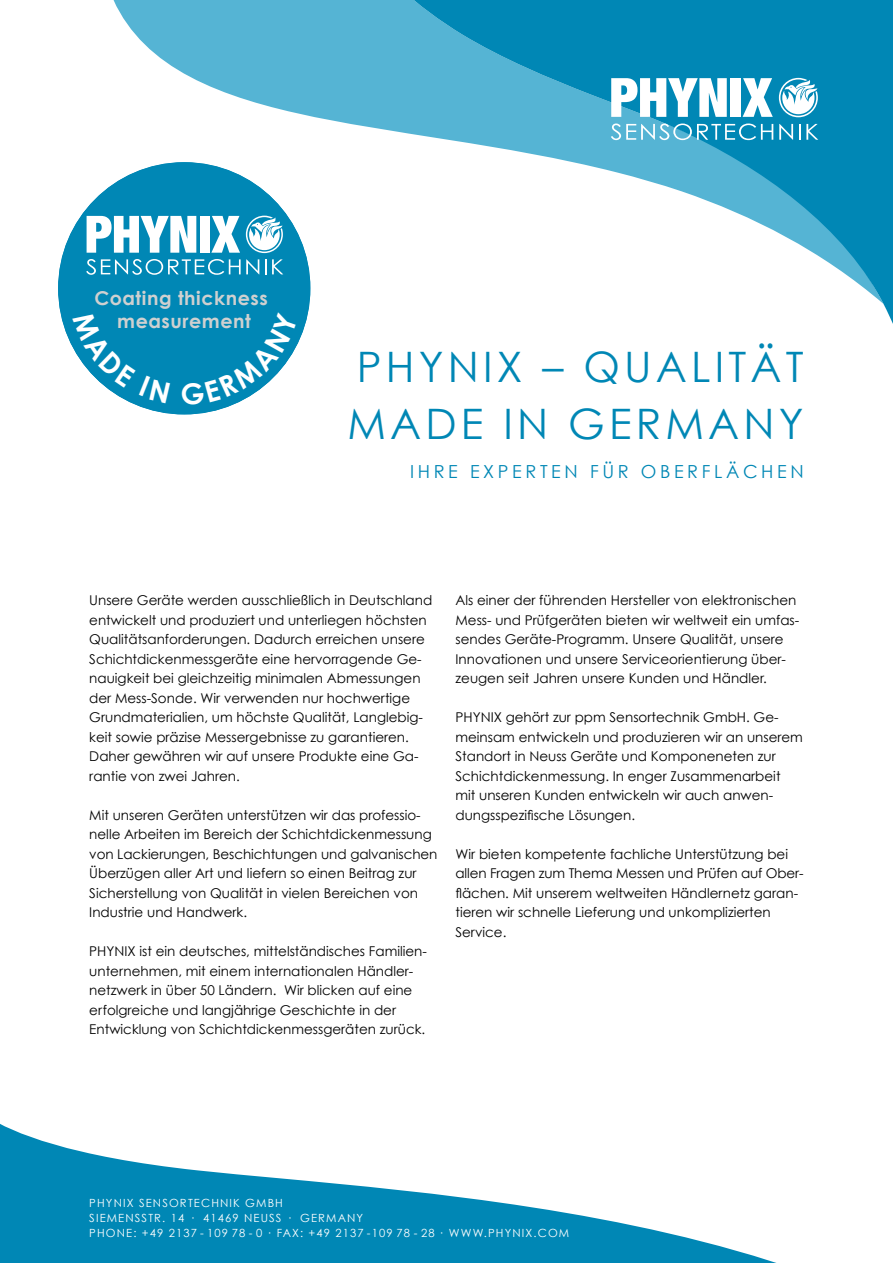
<style>
.page{position:relative;width:893px;height:1263px;background:#fff}
.page>*{position:absolute;margin:0;border:0;box-sizing:border-box;transform-origin:0 0}
.t1{font:42px/57px "Century Gothic";letter-spacing:.1em;color:#0087b5}
.t2{font:700 19.05px/23px "Century Gothic";letter-spacing:.03em;color:#cfd0d0;text-align:center}
.t3{font:18px "Century Gothic";letter-spacing:.2em;color:#0087b5}
.t4{font:13.5px/19.5px "Century Gothic";color:#000}
.t5{font:11.25px/15px "Century Gothic";letter-spacing:.1em;color:#fff}
</style>
<div class="page">
<svg style="left:113px;top:0;width:285px;height:297px"></svg>
<svg style="left:398px;top:0;width:495px;height:324px"></svg>
<svg style="left:611px;top:78px;width:116px;height:39px"></svg>
<div style="left:731px;top:78px;width:10px;height:39px;background:#fff"></div>
<svg style="left:743px;top:78px;width:30px;height:39px"></svg>
<svg style="left:779px;top:78px;width:39px;height:39px"></svg>
<svg style="left:611px;top:124px;width:162px;height:16px;background:#5cb3d1"></svg>
<svg style="left:779px;top:124px;width:14px;height:16px"></svg>
<svg style="left:799px;top:124px;width:19px;height:16px"></svg>
<svg style="left:0;top:1124px;width:777px;height:139px;fill:#0087b5"></svg>
<svg style="left:58px;top:162px;width:252px;height:252px;fill:#0087b5"></svg>
<svg style="left:87px;top:216px;width:109px;height:37px"></svg>
<div style="left:200px;top:216px;width:10px;height:37px;background:#fff"></div>
<svg style="left:211px;top:216px;width:29px;height:37px"></svg>
<svg style="left:246px;top:216px;width:37px;height:37px"></svg>
<svg style="left:86px;top:259px;width:173px;height:16px;background:#3da3c6"></svg>
<svg style="left:265px;top:259px;width:18px;height:15px"></svg>
<svg style="left:72px;top:311px;width:98px;height:92px;background:#2598c0"></svg>
<svg style="left:181px;top:312px;width:117px;height:94px;background:#2498bf"></svg>
<h2 class="t2" style="left:94px;top:286px;width:175px">Coating thickness measurement</h2>
<h1 class="t1" style="left:347px;top:338px;width:458px">PHYNIX – QUALITÄT<br>MADE IN GERMANY</h1>
<h3 class="t3" style="left:410px;top:461px;width:395px">IHRE EXPERTEN FÜR OBERFLÄCHEN</h3>
<p class="t4" style="left:89px;top:591px;width:345px">Unsere Geräte werden ausschließlich in Deutschland entwickelt und produziert und unterliegen höchsten Qualitätsanforderungen. Dadurch erreichen unsere Schichtdickenmessgeräte eine hervorragende Ge&shy;nauigkeit bei gleichzeitig minimalen Abmessungen der Mess-Sonde. Wir verwenden nur hochwertige Grundmaterialien, um höchste Qualität, Langlebig&shy;keit sowie präzise Messergebnisse zu garantieren.<br>Daher gewähren wir auf unsere Produkte eine Ga&shy;rantie von zwei Jahren.</p>
<p class="t4" style="left:89px;top:805px;width:350px">Mit unseren Geräten unterstützen wir das professio&shy;nelle Arbeiten im Bereich der Schichtdickenmessung von Lackierungen, Beschichtungen und galvanischen Überzügen aller Art und liefern so einen Beitrag zur Sicherstellung von Qualität in vielen Bereichen von Industrie und Handwerk.</p>
<p class="t4" style="left:89px;top:942px;width:339px">PHYNIX ist ein deutsches, mittelständisches Familien&shy;unternehmen, mit einem internationalen Händler&shy;netzwerk in über 50 Ländern. Wir blicken auf eine erfolgreiche und langjährige Geschichte in der Entwicklung von Schichtdickenmessgeräten zurück.</p>
<p class="t4" style="left:455px;top:590px;width:345px">Als einer der führenden Hersteller von elektronischen Mess- und Prüfgeräten bieten wir weltweit ein umfas&shy;sendes Geräte-Programm. Unsere Qualität, unsere Innovationen und unsere Serviceorientierung über&shy;zeugen seit Jahren unsere Kunden und Händler.</p>
<p class="t4" style="left:455px;top:707px;width:349px">PHYNIX gehört zur ppm Sensortechnik GmbH. Ge&shy;meinsam entwickeln und produzieren wir an unserem Standort in Neuss Geräte und Komponeneten zur Schichtdickenmessung. In enger Zusammenarbeit mit unseren Kunden entwickeln wir auch anwen&shy;dungsspezifische Lösungen.</p>
<p class="t4" style="left:455px;top:844px;width:349px">Wir bieten kompetente fachliche Unterstützung bei allen Fragen zum Thema Messen und Prüfen auf Ober&shy;flächen. Mit unserem weltweiten Händlernetz garan&shy;tieren wir schnelle Lieferung und unkomplizierten Service.</p>
<p class="t5" style="left:89px;top:1196px;width:481px">PHYNIX SENSORTECHNIK GMBH<br>SIEMENSSTR. 14 · 41469 NEUSS · GERMANY<br>PHONE: +49 2137 - 109 78 - 0 · FAX: +49 2137 -109 78 - 28 · WWW.PHYNIX.COM</p>
</div>
